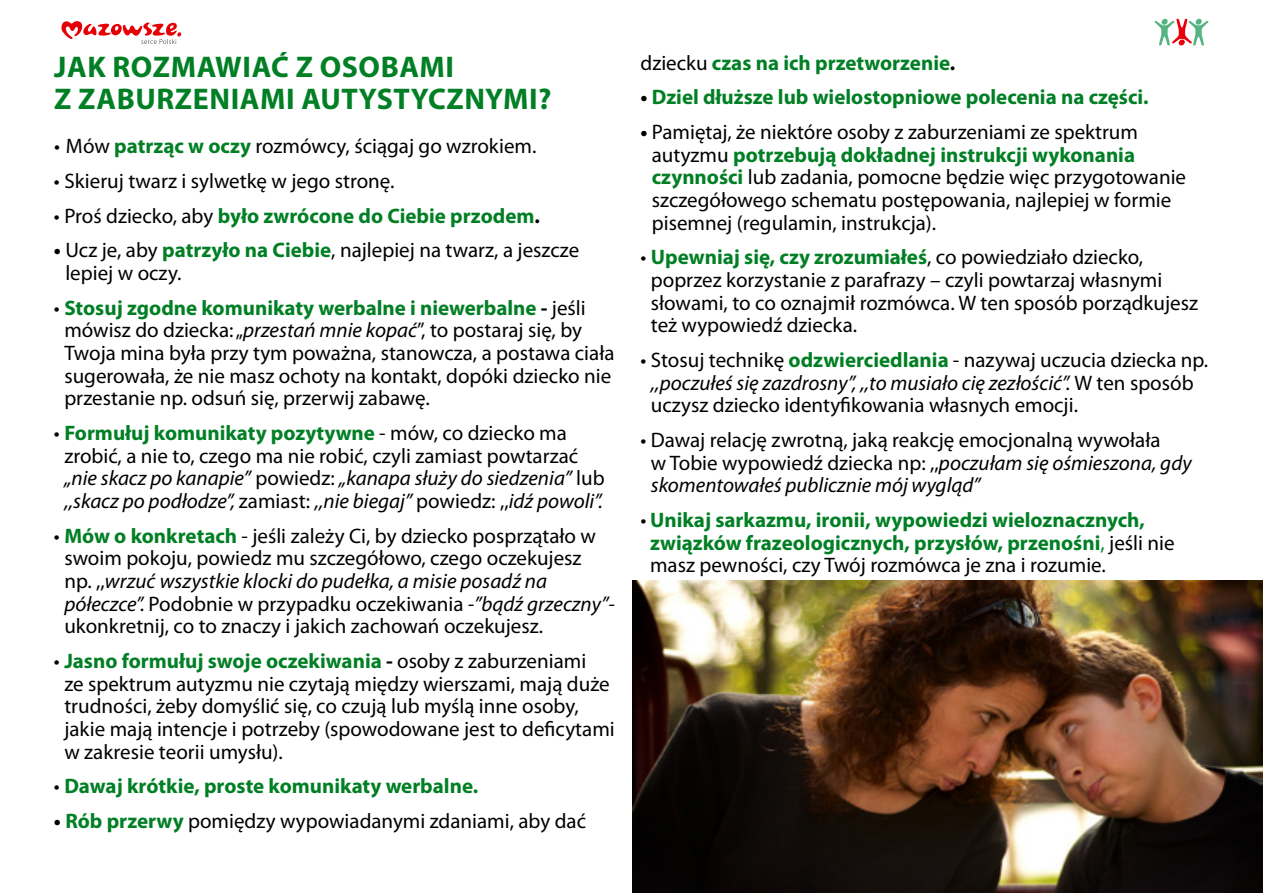
<style>
.page{position:relative;width:1263px;height:893px;background:#fff}
.page>*{position:absolute;margin:0;border:0;box-sizing:border-box;transform-origin:0 0}
.t1{font:700 30px/32.4px "Myriad Pro";letter-spacing:.02em;color:#007f24}
.t2{font:21px/22.6px "Myriad Pro";color:#000}
.t3{font:700 21px/22.6px "Myriad Pro";color:#007f24}
.s1{font-weight:700;color:#007f24}
.s2{font-weight:400;color:#000}
.s3{color:#000}
.s4{font-weight:700}
.s5{font-style:italic}
.s6{font-weight:400;font-style:italic;color:#000}
.s7{font-weight:400}
</style>
<div class="page">
<svg style="left:1154px;top:19px;width:55px;height:26px"></svg>
<svg style="left:1195px;top:19px;width:7px;height:6px"></svg>
<svg style="left:61px;top:21px;width:120px;height:23px"></svg>
<img style="left:633px;top:580px;width:630px;height:313px">
<h1 class="t1" style="left:54px;top:49px;width:499px">JAK ROZMAWIAĆ Z OSOBAMI<br>Z ZABURZENIAMI AUTYSTYCZNYMI?</h1>
<p class="t2" style="left:54px;top:135px;width:484px">• Mów <span class="s1">patrząc w oczy</span> rozmówcy, ściągaj go wzrokiem.</p>
<p class="t2" style="left:54px;top:169px;width:342px">• Skieruj twarz i sylwetkę w jego stronę.</p>
<p class="t3" style="left:54px;top:204px;width:487px"><span class="s2">• Proś dziecko, aby</span> było zwrócone do Ciebie przodem<span class="s3">.</span></p>
<p class="t2" style="left:65px;top:239px;width:515px;text-indent:-11px"><span class="s4">•</span> Ucz je, aby <span class="s1">patrzyło na Ciebie</span>, najlepiej na twarz, a jeszcze lepiej w oczy.</p>
<p class="t2" style="left:64px;top:296px;width:552px;text-indent:-10px">• <span class="s1">Stosuj zgodne komunikaty werbalne i niewerbalne</span> <span class="s4">-</span> jeśli mówisz do dziecka: „<span class="s5">przestań mnie kopać</span>”, to postaraj się, by Twoja mina była przy tym poważna, stanowcza, a postawa ciała sugerowała, że nie masz ochoty na kontakt, dopóki dziecko nie przestanie np. odsuń się, przerwij zabawę.</p>
<p class="t2" style="left:64px;top:421px;width:542px;text-indent:-10px">• <span class="s1">Formułuj komunikaty pozytywne</span> - mów, co dziecko ma zrobić, a nie to, czego ma nie robić, czyli zamiast powtarzać <span class="s5">„nie skacz po kanapie”</span> powiedz: <span class="s5">„kanapa służy do siedzenia”</span> lub <span class="s5">,,skacz po podłodze”,</span> zamiast: <span class="s5">,,nie biegaj”</span> powiedz: ,,<span class="s5">idź powoli”.</span></p>
<p class="t2" style="left:64px;top:524px;width:552px;text-indent:-10px">• <span class="s1">Mów o konkretach</span> - jeśli zależy Ci, by dziecko posprzątało w swoim pokoju, powiedz mu szczegółowo, czego oczekujesz<br>np. ,,<span class="s5">wrzuć wszystkie klocki do pudełka, a misie posadź na półeczce”.</span> Podobnie w przypadku oczekiwania <span class="s5">-”bądź grzeczny”- </span>ukonkretnij, co to znaczy i jakich zachowań oczekujesz.</p>
<p class="t2" style="left:64px;top:649px;width:552px;text-indent:-10px">• <span class="s1">Jasno formułuj swoje oczekiwania</span> <span class="s4">-</span> osoby z zaburzeniami<br>ze spektrum autyzmu nie czytają między wierszami, mają duże trudności, żeby domyślić się, co czują lub myślą inne osoby, jakie mają intencje i potrzeby (spowodowane jest to deficytami w zakresie teorii umysłu).</p>
<p class="t3" style="left:54px;top:774px;width:426px"><span class="s2">•</span> Dawaj krótkie, proste komunikaty werbalne.</p>
<p class="t2" style="left:54px;top:809px;width:534px"><span class="s4">•</span> <span class="s1">Rób przerwy</span> pomiędzy wypowiadanymi zdaniami, aby dać</p>
<p class="t3" style="left:640px;top:51px;width:316px"><span class="s2">dziecku</span> czas na ich przetworzenie<span class="s3">.</span></p>
<p class="t3" style="left:640px;top:85px;width:510px"><span class="s3">•</span> Dziel dłuższe lub wielostopniowe polecenia na części.</p>
<p class="t2" style="left:652px;top:120px;width:536px;text-indent:-11px"><span class="s4">•</span> Pamiętaj, że niektóre osoby z zaburzeniami ze spektrum autyzmu <span class="s1">potrzebują dokładnej instrukcji wykonania czynności</span> lub zadania, pomocne będzie więc przygotowanie szczegółowego schematu postępowania, najlepiej w formie pisemnej (regulamin, instrukcja).</p>
<p class="t2" style="left:651px;top:246px;width:549px;text-indent:-10px">• <span class="s1">Upewniaj się, czy zrozumiałeś</span>, co powiedziało dziecko, poprzez korzystanie z parafrazy – czyli powtarzaj własnymi słowami, to co oznajmił rozmówca. W ten sposób porządkujesz też wypowiedź dziecka.</p>
<p class="t2" style="left:651px;top:348px;width:560px;text-indent:-10px">• Stosuj technikę <span class="s1">odzwierciedlania</span> - nazywaj uczucia dziecka np<span class="s5">. ,,poczułeś się zazdrosny”, ,,to musiało cię zezłościć”.</span> W ten sposób uczysz dziecko identyfikowania własnych emocji.</p>
<p class="t2" style="left:651px;top:428px;width:542px;text-indent:-10px">• Dawaj relację zwrotną, jaką reakcję emocjonalną wywołała<br>w Tobie wypowiedź dziecka np: ,,<span class="s5">poczułam się ośmieszona, gdy skomentowałeś publicznie mój wygląd”</span></p>
<p class="t3" style="left:650px;top:508px;width:526px;text-indent:-10px"><span class="s6">•</span> Unikaj sarkazmu, ironii, wypowiedzi wieloznacznych, związków frazeologicznych, przysłów, przenośni<span class="s7">,</span> <span class="s2">jeśli nie masz pewności, czy Twój rozmówca je zna i rozumie.</span></p>
</div>
